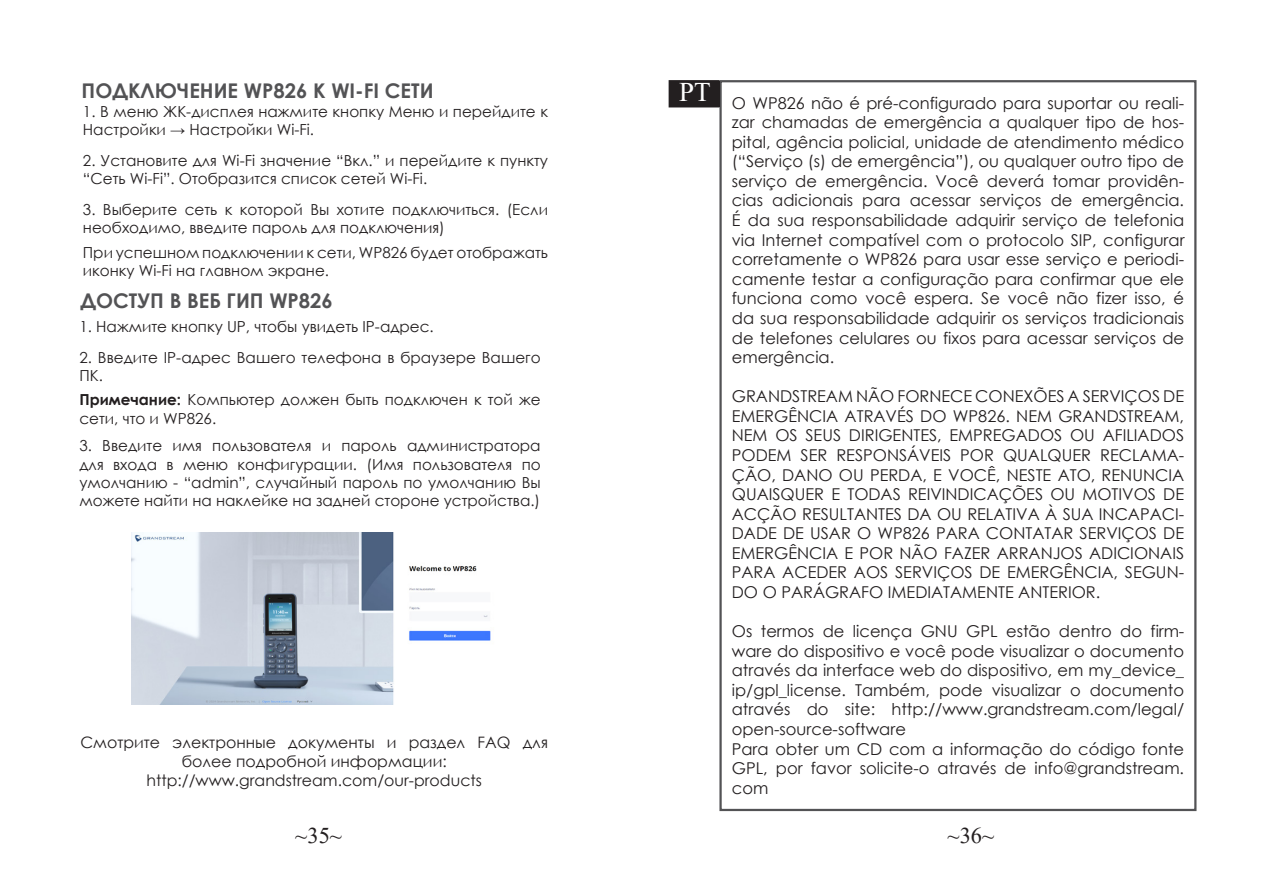
<style>
.page{position:relative;width:1276px;height:893px;background:#fff}
.page>*{position:absolute;margin:0;border:0;box-sizing:border-box;transform-origin:0 0}
.t1{font:27px "Times New Roman";color:#fff}
.t2{font:22.5px "Times New Roman";color:#231f20}
.t3{font:700 20.25px "Century Gothic";color:#535355}
.t4{font:16.2px/19.6px "Century Gothic";color:#231f20;text-align:justify}
.t5{font:15.75px/18.9px "Century Gothic";color:#231f20;text-align:center}
.t6{font:15.3px/18.2px "Century Gothic";color:#231f20}
.s1{font-weight:700}
</style>
<div class="page">
<div style="left:719px;top:80px;width:477px;height:731px;border:2px solid #535355"></div>
<div style="left:670px;top:81px;width:49px;height:25px;background:#231f20"></div>
<div style="left:668px;top:80px;width:52px;height:27px;border:2px solid #231f20"></div>
<img style="left:131px;top:532px;width:360px;height:172px">
<p class="t3" style="left:82px;top:75px;width:353px">ПОДКЛЮЧЕНИЕ WP826 К WI-FI СЕТИ</p>
<p class="t6" style="left:83px;top:102px;width:466px">1. В меню ЖК-дисплея нажмите кнопку Меню и перейдите к<br>Настройки → Настройки Wi-Fi.</p>
<p class="t6" style="left:83px;top:151px;width:466px">2. Установите для Wi-Fi значение “Вкл.” и перейдите к пункту “Сеть Wi-Fi”. Отобразится список сетей Wi-Fi.</p>
<p class="t6" style="left:83px;top:200px;width:466px">3. Выберите сеть к которой Вы хотите подключиться. (Если необходимо, введите пароль для подключения)</p>
<p class="t6" style="left:83px;top:243px;width:466px">При успешном подключении к сети, WP826 будет отображать иконку Wi-Fi на главном экране.</p>
<p class="t3" style="left:80px;top:285px;width:254px">ДОСТУП В ВЕБ ГИП WP826</p>
<p class="t6" style="left:79px;top:317px;width:356px">1. Нажмите кнопку UP, чтобы увидеть IP-адрес.</p>
<p class="t6" style="left:79px;top:348px;width:463px">2. Введите IP-адрес Вашего телефона в браузере Вашего<br>ПК.</p>
<p class="t6" style="left:79px;top:390px;width:463px"><span class="s1">Примечание:</span> Компьютер должен быть подключен к той же сети, что и WP826.</p>
<p class="t6" style="left:79px;top:437px;width:463px;text-align:justify">3. Введите имя пользователя и пароль администратора для входа в меню конфигурации. (Имя пользователя по умолчанию - “admin”, случайный пароль по умолчанию Вы можете найти на наклейке на задней стороне устройства.)</p>
<p class="t5" style="left:80px;top:732px;width:469px">Смотрите электронные документы и раздел FAQ для более подробной информации:</p>
<p class="t5" style="left:146px;top:770px;width:337px">http://www.grandstream.com/our-products</p>
<p class="t1" style="left:679px;top:73px;width:33px">PT</p>
<p class="t4" style="left:732px;top:93px;width:454px">O WP826 não é pré-configurado para suportar ou reali&shy;zar chamadas de emergência a qualquer tipo de hos&shy;pital, agência policial, unidade de atendimento médico (“Serviço (s) de emergência”), ou qualquer outro tipo de serviço de emergência. Você deverá tomar providên&shy;cias adicionais para acessar serviços de emergência.<br>É da sua responsabilidade adquirir serviço de telefonia via Internet compatível com o protocolo SIP, configurar corretamente o WP826 para usar esse serviço e periodi&shy;camente testar a configuração para confirmar que ele funciona como você espera. Se você não fizer isso, é da sua responsabilidade adquirir os serviços tradicionais de telefones celulares ou fixos para acessar serviços de emergência.</p>
<p class="t4" style="left:732px;top:386px;width:454px">GRANDSTREAM NÃO FORNECE CONEXÕES A SERVIÇOS DE EMERGÊNCIA ATRAVÉS DO WP826. NEM GRANDSTREAM, NEM OS SEUS DIRIGENTES, EMPREGADOS OU AFILIADOS PODEM SER RESPONSÁVEIS POR QUALQUER RECLAMA-ÇÃO, DANO OU PERDA, E VOCÊ, NESTE ATO, RENUNCIA QUAISQUER E TODAS REIVINDICAÇÕES OU MOTIVOS DE ACÇÃO RESULTANTES DA OU RELATIVA À SUA INCAPACI-DADE DE USAR O WP826 PARA CONTATAR SERVIÇOS DE EMERGÊNCIA E POR NÃO FAZER ARRANJOS ADICIONAIS PARA ACEDER AOS SERVIÇOS DE EMERGÊNCIA, SEGUN-DO O PARÁGRAFO IMEDIATAMENTE ANTERIOR.</p>
<p class="t4" style="left:732px;top:621px;width:454px">Os termos de licença GNU GPL estão dentro do firm&shy;ware do dispositivo e você pode visualizar o documento através da interface web do dispositivo, em my_device_ ip/gpl_license. Também, pode visualizar o documento através do site: http://www.grandstream.com/legal/ open-source-software</p>
<p class="t4" style="left:732px;top:739px;width:454px">Para obter um CD com a informação do código fonte GPL, por favor solicite-o através de info@grandstream. com</p>
<h2 class="t2" style="left:295px;top:819px;width:48px">~35~</h2>
<h2 class="t2" style="left:947px;top:819px;width:48px">~36~</h2>
</div>
